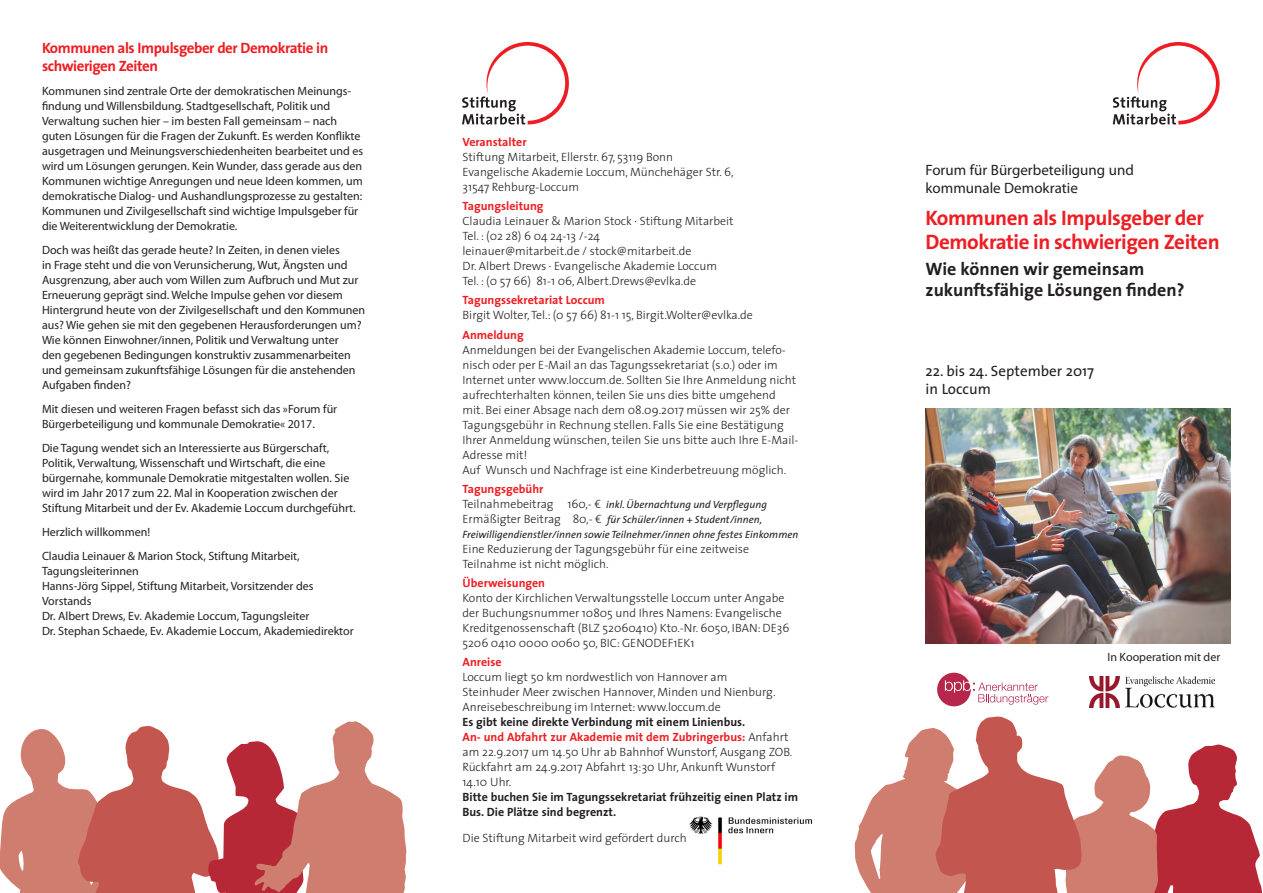
<style>
.page{position:relative;width:1263px;height:893px;background:#fff}
.page>*{position:absolute;margin:0;border:0;box-sizing:border-box;transform-origin:0 0}
.t1{font:700 21px/24px "The Sans";letter-spacing:-.02em;color:#ee1d23}
.t2{font:700 18px/21px "The Sans";color:#231f20}
.t3{font:700 15px/18px "The Sans";letter-spacing:-.03em;color:#ee1d23}
.t4{font:15px/18px "Myriad Pro";color:#231f20}
.t5{font:15px/18px "The Sans";color:#231f20}
.t6{font:12px/15px "Myriad Pro";color:#231f20}
.t7{font:300 12px/15px "The Sans";color:#231f20}
.t8{font:700 12px "The Sans";color:#ee1d23}
.t9{font:700 12px/15px "The Sans";color:#231f20}
.t10{font:italic 10.5px/15px "The Sans";color:#231f20}
.s1{font-weight:300;font-style:normal;font-size:12px}
.s2{font-weight:700}
.s3{font-weight:700;color:#ee1d23}
</style>
<div class="page">
<svg style="left:855px;top:716px;width:408px;height:177px"></svg>
<svg style="left:0;top:721px;width:406px;height:172px"></svg>
<svg style="left:462px;top:42px;width:107px;height:82px"></svg>
<svg style="left:1113px;top:42px;width:107px;height:82px"></svg>
<svg style="left:937px;top:673px;width:111px;height:33px"></svg>
<img style="left:1089px;top:676px;width:126px;height:31px">
<img style="left:689px;top:816px;width:124px;height:49px">
<img style="left:925px;top:408px;width:306px;height:236px">
<p class="t3" style="left:42px;top:39px;width:288px">Kommunen als Impulsgeber der Demokratie in schwierigen Zeiten</p>
<p class="t6" style="left:42px;top:84px;width:323px">Kommunen sind zentrale Orte der demokratischen Meinungs&shy;findung und Willensbildung. Stadtgesellschaft, Politik und Verwaltung suchen hier – im besten Fall gemeinsam – nach guten Lösungen für die Fragen der Zukunft. Es werden Konflikte ausgetragen und Meinungsverschiedenheiten bearbeitet und es wird um Lösungen gerungen. Kein Wunder, dass gerade aus den Kommunen wichtige Anregungen und neue Ideen kommen, um demokratische Dialog- und Aushandlungsprozesse zu gestalten:<br>Kommunen und Zivilgesellschaft sind wichtige Impulsgeber für die Weiterentwicklung der Demokratie.</p>
<p class="t6" style="left:42px;top:242px;width:325px">Doch was heißt das gerade heute? In Zeiten, in denen vieles<br>in Frage steht und die von Verunsicherung, Wut, Ängsten und Ausgrenzung, aber auch vom Willen zum Aufbruch und Mut zur Erneuerung geprägt sind. Welche Impulse gehen vor diesem Hintergrund heute von der Zivilgesellschaft und den Kommunen aus? Wie gehen sie mit den gegebenen Herausforderungen um?<br>Wie können Einwohner/innen, Politik und Verwaltung unter<br>den gegebenen Bedingungen konstruktiv zusammenarbeiten und gemeinsam zukunftsfähige Lösungen für die anstehenden Aufgaben finden?</p>
<p class="t6" style="left:42px;top:401px;width:297px">Mit diesen und weiteren Fragen befasst sich das »Forum für<br>Bürgerbeteiligung und kommunale Demokratie« 2017.</p>
<p class="t6" style="left:42px;top:440px;width:315px">Die Tagung wendet sich an Interessierte aus Bürgerschaft, Politik, Verwaltung, Wissenschaft und Wirtschaft, die eine bürgernahe, kommunale Demokratie mitgestalten wollen. Sie wird im Jahr 2017 zum 22. Mal in Kooperation zwischen der Stiftung Mitarbeit und der Ev. Akademie Loccum durchgeführt.</p>
<p class="t6" style="left:42px;top:520px;width:259px;line-height:24px">Herzlich willkommen!<br>Claudia Leinauer &amp; Marion Stock, Stiftung Mitarbeit,</p>
<p class="t6" style="left:42px;top:563px;width:313px">Tagungsleiterinnen<br>Hanns-Jörg Sippel, Stiftung Mitarbeit, Vorsitzender des Vorstands<br>Dr. Albert Drews, Ev. Akademie Loccum, Tagungsleiter<br>Dr. Stephan Schaede, Ev. Akademie Loccum, Akademiedirektor</p>
<p class="t8" style="left:462px;top:134px;width:66px">Veranstalter</p>
<p class="t7" style="left:462px;top:149px;width:273px">Stiftung Mitarbeit, Ellerstr. 67, 53119 Bonn<br>Evangelische Akademie Loccum, Münchehäger Str. 6,<br>31547 Rehburg-Loccum</p>
<p class="t8" style="left:462px;top:198px;width:83px">Tagungsleitung</p>
<p class="t7" style="left:462px;top:214px;width:273px">Claudia Leinauer &amp; Marion Stock · Stiftung Mitarbeit Tel. : (02 28) 6 04 24-13 /-24<br>leinauer@mitarbeit.de / stock@mitarbeit.de<br>Dr. Albert Drews · Evangelische Akademie Loccum Tel. : (0 57 66) 81-1 06, Albert.Drews@evlka.de</p>
<p class="t8" style="left:462px;top:293px;width:144px">Tagungssekretariat Loccum</p>
<p class="t7" style="left:462px;top:308px;width:292px">Birgit Wolter, Tel.: (0 57 66) 81-1 15, Birgit.Wolter@evlka.de</p>
<p class="t8" style="left:462px;top:327px;width:63px">Anmeldung</p>
<p class="t7" style="left:462px;top:342px;width:338px">Anmeldungen bei der Evangelischen Akademie Loccum, telefo&shy;nisch oder per E-Mail an das Tagungssekretariat (s.o.) oder im Internet unter www.loccum.de. Sollten Sie Ihre Anmeldung nicht aufrechterhalten können, teilen Sie uns dies bitte umgehend mit. Bei einer Absage nach dem 08.09.2017 müssen wir 25% der Tagungsgebühr in Rechnung stellen. Falls Sie eine Bestätigung Ihrer Anmeldung wünschen, teilen Sie uns bitte auch Ihre E-Mail-Adresse mit!<br>Auf Wunsch und Nachfrage ist eine Kinderbetreuung möglich.</p>
<p class="t8" style="left:462px;top:481px;width:83px">Tagungsgebühr</p>
<p class="t10" style="left:462px;top:497px;width:337px"><span class="s1">Teilnahmebeitrag 160,- €</span> inkl. Übernachtung und Verpflegung<br><span class="s1">Ermäßigter Beitrag 80,- €</span> für Schüler/innen + Student/innen,<br>Freiwilligendienstler/innen sowie Teilnehmer/innen ohne festes Einkommen</p>
<p class="t7" style="left:462px;top:541px;width:288px">Eine Reduzierung der Tagungsgebühr für eine zeitweise<br>Teilnahme ist nicht möglich.</p>
<p class="t8" style="left:462px;top:575px;width:84px">Überweisungen</p>
<p class="t7" style="left:462px;top:591px;width:328px">Konto der Kirchlichen Verwaltungsstelle Loccum unter Angabe der Buchungsnummer 10805 und Ihres Namens: Evangelische Kreditgenossenschaft (BLZ 52060410) Kto.-Nr. 6050, IBAN: DE36<br>5206 0410 0000 0060 50, BIC: GENODEF1EK1</p>
<p class="t8" style="left:462px;top:655px;width:41px">Anreise</p>
<p class="t7" style="left:462px;top:670px;width:314px">Loccum liegt 50 km nordwestlich von Hannover am<br>Steinhuder Meer zwischen Hannover, Minden und Nienburg.<br>Anreisebeschreibung im Internet: www.loccum.de</p>
<p class="t7" style="left:462px;top:715px;width:331px"><span class="s2">Es gibt keine direkte Verbindung mit einem Linienbus.<br></span><span class="s3">An- und Abfahrt zur Akademie mit dem Zubringerbus:</span> Anfahrt am 22.9.2017 um 14.50 Uhr ab Bahnhof Wunstorf, Ausgang ZOB.<br>Rückfahrt am 24.9.2017 Abfahrt 13:30 Uhr, Ankunft Wunstorf 14.10 Uhr.</p>
<p class="t9" style="left:462px;top:790px;width:337px">Bitte buchen Sie im Tagungssekretariat frühzeitig einen Platz im<br>Bus. Die Plätze sind begrenzt.</p>
<p class="t7" style="left:462px;top:830px;width:226px">Die Stiftung Mitarbeit wird gefördert durch</p>
<p class="t4" style="left:925px;top:160px;width:210px">Forum für Bürgerbeteiligung und kommunale Demokratie</p>
<h1 class="t1" style="left:925px;top:206px;width:296px">Kommunen als Impulsgeber der<br>Demokratie in schwierigen Zeiten</h1>
<h2 class="t2" style="left:925px;top:258px;width:260px">Wie können wir gemeinsam zukunftsfähige Lösungen finden?</h2>
<p class="t5" style="left:925px;top:362px;width:170px">22. bis 24. September 2017 in Loccum</p>
<p class="t6" style="left:1107px;top:650px;width:114px">In Kooperation mit der</p>
</div>
